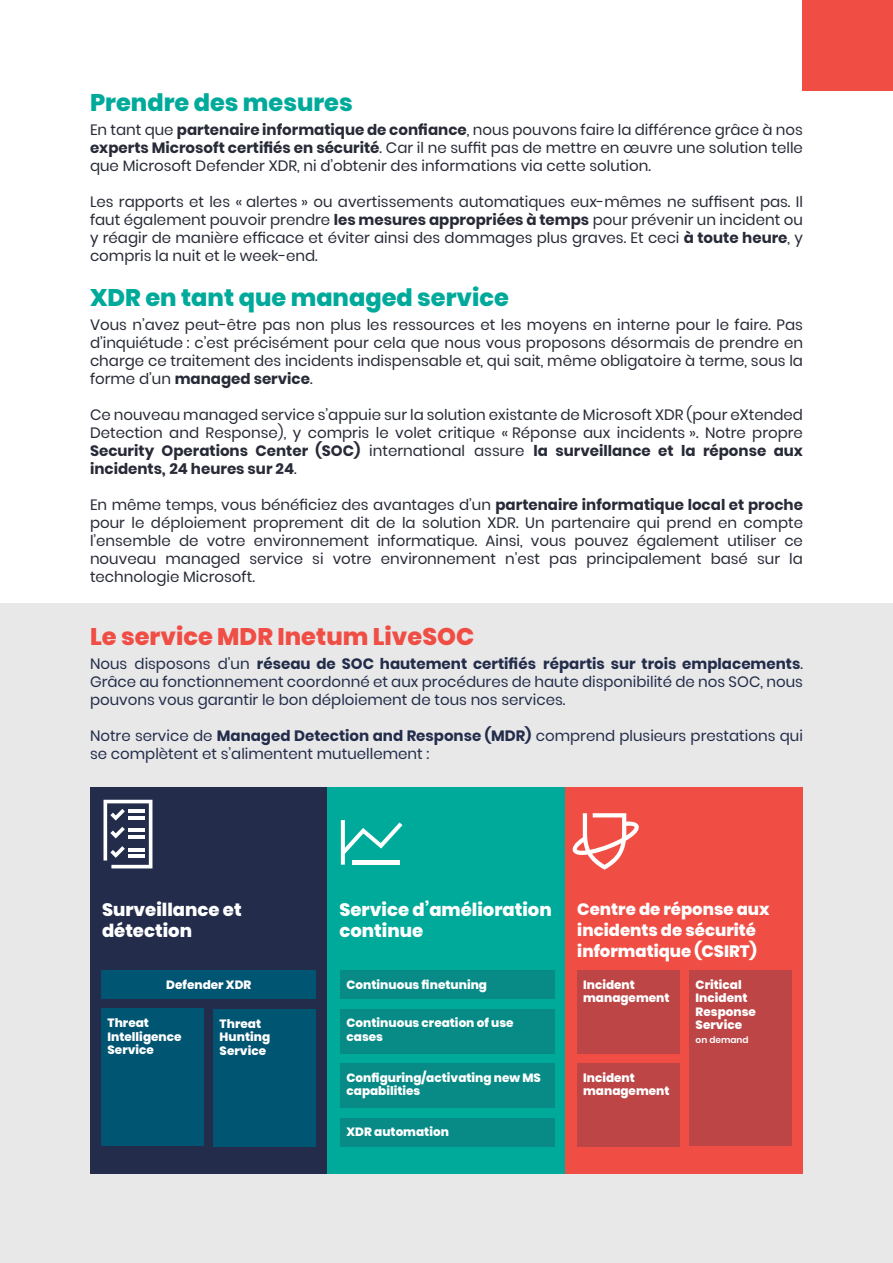
<style>
.page{position:relative;width:893px;height:1263px;background:#fff}
.page>*{position:absolute;margin:0;border:0;box-sizing:border-box;transform-origin:0 0}
.t1{font:800 24px "Poppins";color:#00aa9b}
.t2{font:800 24px "Poppins";color:#f04e45}
.t3{font:800 18px/21px "Poppins";color:#fff}
.t4{font:800 16.5px/21px "Poppins";color:#fff}
.t5{font:15px/18px "Poppins";color:#282b37;text-align:justify}
.t6{font:15px/18px "Poppins";color:#232d4b;text-align:justify}
.t7{font:800 12px/13.5px "Poppins";color:#fff}
.t8{font:600 9px "Poppins";color:#fff}
.s1{font-weight:700}
</style>
<div class="page">
<div style="left:0;top:603px;width:893px;height:660px;background:#e8e8e8"></div>
<div style="left:803px;top:0;width:90px;height:90px;background:#f04e45"></div>
<div style="left:90px;top:885px;width:238px;height:288px;background:#232d4b"></div>
<div style="left:102px;top:970px;width:214px;height:29px;background:#005573"></div>
<div style="left:102px;top:1009px;width:102px;height:137px;background:#005573"></div>
<div style="left:214px;top:1009px;width:102px;height:137px;background:#005573"></div>
<div style="left:327px;top:885px;width:238px;height:288px;background:#00aa9b"></div>
<div style="left:565px;top:885px;width:238px;height:288px;background:#f04e45"></div>
<div style="left:340px;top:970px;width:215px;height:29px;background:#088b87"></div>
<div style="left:577px;top:970px;width:102px;height:84px;background:#bd4546"></div>
<div style="left:577px;top:1063px;width:102px;height:83px;background:#bd4546"></div>
<div style="left:690px;top:970px;width:102px;height:176px;background:#bd4546"></div>
<div style="left:340px;top:1009px;width:215px;height:44px;background:#088b87"></div>
<div style="left:340px;top:1063px;width:215px;height:45px;background:#088b87"></div>
<div style="left:340px;top:1118px;width:215px;height:28px;background:#088b87"></div>
<div style="left:90px;top:788px;width:238px;height:103px;background:#232d4b"></div>
<div style="left:327px;top:788px;width:238px;height:103px;background:#00aa9b"></div>
<div style="left:565px;top:788px;width:238px;height:103px;background:#f04e45"></div>
<svg style="left:103px;top:800px;width:49px;height:68px"></svg>
<svg style="left:341px;top:820px;width:61px;height:45px"></svg>
<hr style="left:352px;top:861px;width:48px;height:4px;background:#fff">
<svg style="left:572px;top:813px;width:67px;height:57px"></svg>
<h1 class="t1" style="left:90px;top:88px;width:264px">Prendre des mesures</h1>
<p class="t5" style="left:90px;top:121px;width:714px">En tant que <span class="s1">partenaire informatique de confiance</span>, nous pouvons faire la différence grâce à nos <span class="s1">experts Microsoft certifiés en sécurité</span>. Car il ne suffit pas de mettre en œuvre une solution telle que Microsoft Defender XDR, ni d’obtenir des informations via cette solution.</p>
<p class="t5" style="left:90px;top:193px;width:714px">Les rapports et les « alertes » ou avertissements automatiques eux-mêmes ne suffisent pas. Il faut également pouvoir prendre <span class="s1">les mesures appropriées à temps</span> pour prévenir un incident ou y réagir de manière efficace et éviter ainsi des dommages plus graves. Et ceci <span class="s1">à toute heure</span>, y compris la nuit et le week-end.</p>
<h1 class="t1" style="left:90px;top:283px;width:421px">XDR en tant que managed service</h1>
<p class="t5" style="left:90px;top:316px;width:714px">Vous n’avez peut-être pas non plus les ressources et les moyens en interne pour le faire. Pas d’inquiétude : c’est précisément pour cela que nous vous proposons désormais de prendre en charge ce traitement des incidents indispensable et, qui sait, même obligatoire à terme, sous la forme d’un <span class="s1">managed service</span>.</p>
<p class="t5" style="left:90px;top:406px;width:714px">Ce nouveau managed service s’appuie sur la solution existante de Microsoft XDR (pour eXtended Detection and Response), y compris le volet critique « Réponse aux incidents ». Notre propre <span class="s1">Security Operations Center (SOC)</span> international assure <span class="s1">la surveillance et la réponse aux incidents, 24 heures sur 24</span>.</p>
<p class="t5" style="left:90px;top:496px;width:714px">En même temps, vous bénéficiez des avantages d’un <span class="s1">partenaire informatique local et proche </span>pour le déploiement proprement dit de la solution XDR. Un partenaire qui prend en compte l’ensemble de votre environnement informatique. Ainsi, vous pouvez également utiliser ce nouveau managed service si votre environnement n’est pas principalement basé sur la technologie Microsoft.</p>
<h1 class="t2" style="left:90px;top:622px;width:386px">Le service MDR Inetum LiveSOC</h1>
<p class="t6" style="left:90px;top:655px;width:714px">Nous disposons d’un <span class="s1">réseau de SOC hautement certifiés répartis sur trois emplacements</span>.<br>Grâce au fonctionnement coordonné et aux procédures de haute disponibilité de nos SOC, nous pouvons vous garantir le bon déploiement de tous nos services.</p>
<p class="t6" style="left:90px;top:727px;width:714px">Notre service de <span class="s1">Managed Detection and Response (MDR)</span> comprend plusieurs prestations qui se complètent et s’alimentent mutuellement :</p>
<p class="t3" style="left:102px;top:899px;width:141px">Surveillance et détection</p>
<p class="t7" style="left:166px;top:978px;width:87px">Defender XDR</p>
<p class="t7" style="left:108px;top:1016px;width:75px">Threat<br>Intelligence<br>Service</p>
<p class="t7" style="left:220px;top:1017px;width:52px">Threat<br>Hunting<br>Service</p>
<p class="t3" style="left:339px;top:899px;width:214px">Service d’amélioration continue</p>
<p class="t4" style="left:577px;top:898px;width:194px">Centre de réponse aux incidents de sécurité informatique (CSIRT)</p>
<p class="t7" style="left:346px;top:978px;width:142px">Continuous finetuning</p>
<p class="t7" style="left:583px;top:978px;width:88px">Incident management</p>
<p class="t7" style="left:696px;top:978px;width:62px">Critical<br>Incident<br>Response<br>Service</p>
<p class="t8" style="left:696px;top:1034px;width:54px">on demand</p>
<p class="t7" style="left:346px;top:1016px;width:169px">Continuous creation of use cases</p>
<p class="t7" style="left:346px;top:1071px;width:196px">Configuring/activating new MS capabilities</p>
<p class="t7" style="left:346px;top:1125px;width:104px">XDR automation</p>
<p class="t7" style="left:583px;top:1071px;width:88px">Incident management</p>
</div>
